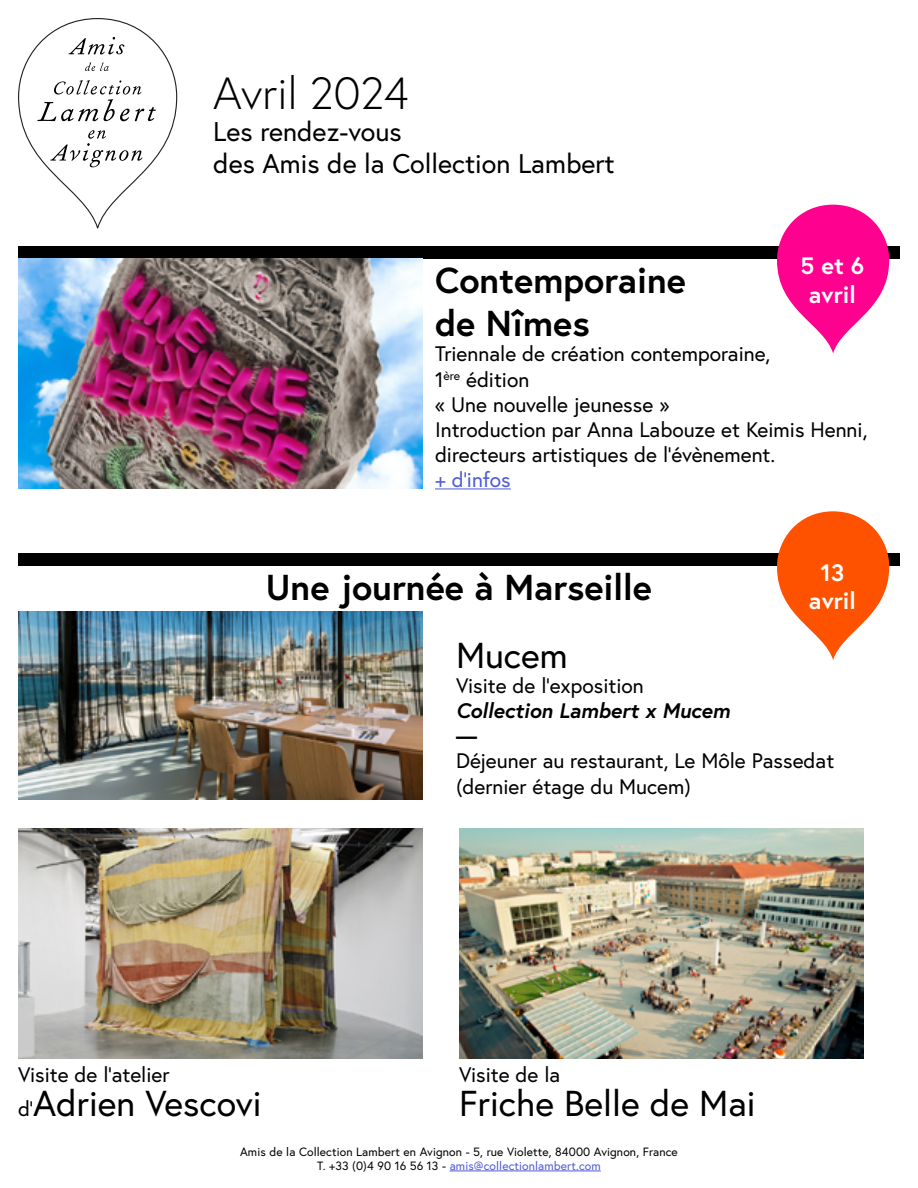
<style>
.page{position:relative;width:918px;height:1188px;background:#fff}
.page>*{position:absolute;margin:0;border:0;box-sizing:border-box;transform-origin:0 0}
.t1{font:300 45px "Europa";color:#000}
.t2{font:700 36px/43.2px "Europa";color:#000}
.t3{font:36px "Europa";color:#000}
.t4{font:27px/32.4px "Europa";color:#000}
.t5{font:700 23.7px/28.5px "Europa";color:#fff;text-align:center}
.t6{font:21px/25.2px "Europa";color:#000}
.t7{font:italic 700 21px "Europa";color:#000}
.t8{font:21px "Europa";color:#4f5cd6}
.t9{font:700 21px "Europa";color:#000}
.t10{font:12px/14.4px "Europa";letter-spacing:.01em;color:#000;text-align:center}
.s1{font-size:21px}
.s2{color:#4f5cd6}
</style>
<div class="page">
<hr style="left:450px;top:1171px;width:151px;height:1px;background:#4f5cd6">
<svg style="left:69px;top:37px;width:55px;height:17px"></svg>
<svg style="left:85px;top:62px;width:24px;height:9px"></svg>
<svg style="left:37px;top:80px;width:119px;height:41px"></svg>
<svg style="left:50px;top:130px;width:93px;height:37px"></svg>
<div style="left:18px;top:247px;width:882px;height:12px;background:#000"></div>
<img style="left:18px;top:259px;width:405px;height:230px">
<hr style="left:435px;top:489px;width:76px;height:1px;background:#4f5cd6">
<svg style="left:777px;top:205px;width:112px;height:148px;fill:#ff008f"></svg>
<div style="left:18px;top:553px;width:882px;height:12px;background:#000"></div>
<img style="left:18px;top:612px;width:405px;height:188px">
<img style="left:18px;top:828px;width:405px;height:230px">
<img style="left:459px;top:828px;width:405px;height:230px">
<svg style="left:777px;top:511px;width:112px;height:149px;fill:#ff5200"></svg>
<h1 class="t1" style="left:213px;top:65px;width:197px">Avril 2024</h1>
<p class="t4" style="left:213px;top:115px;width:403px">Les rendez-vous<br>des Amis de la Collection Lambert</p>
<p class="t5" style="left:800px;top:251px;width:65px">5 et 6 avril</p>
<h2 class="t2" style="left:435px;top:258px;width:253px">Contemporaine de Nîmes</h2>
<p class="t6" style="left:435px;top:341px;width:434px">Triennale de création contemporaine,<br>1<sup>ère</sup> édition<br>« Une nouvelle jeunesse »<br>Introduction par Anna Labouze et Keimis Henni, directeurs artistiques de l’évènement.</p>
<p class="t8" style="left:435px;top:467px;width:77px">+ d’infos</p>
<p class="t5" style="left:809px;top:558px;width:48px">13 avril</p>
<h2 class="t2" style="left:266px;top:564px;width:388px">Une journée à Marseille</h2>
<h2 class="t3" style="left:456px;top:632px;width:113px">Mucem</h2>
<p class="t6" style="left:456px;top:672px;width:189px">Visite de l’exposition</p>
<p class="t7" style="left:456px;top:696px;width:276px">Collection Lambert x Mucem</p>
<p class="t9" style="left:456px;top:721px;width:22px">—</p>
<p class="t6" style="left:456px;top:748px;width:380px">Déjeuner au restaurant, Le Môle Passedat (dernier étage du Mucem)</p>
<p class="t6" style="left:18px;top:1061px;width:153px">Visite de l’atelier</p>
<h2 class="t3" style="left:18px;top:1081px;width:245px"><span class="s1">d’</span>Adrien Vescovi</h2>
<p class="t6" style="left:459px;top:1061px;width:103px">Visite de la</p>
<h2 class="t3" style="left:459px;top:1081px;width:298px">Friche Belle de Mai</h2>
<p class="t10" style="left:240px;top:1144px;width:439px">Amis de la Collection Lambert en Avignon - 5, rue Violette, 84000 Avignon, France<br>T. +33 (0)4 90 16 56 13 - <span class="s2">amis@collectionlambert.com</span></p>
</div>
